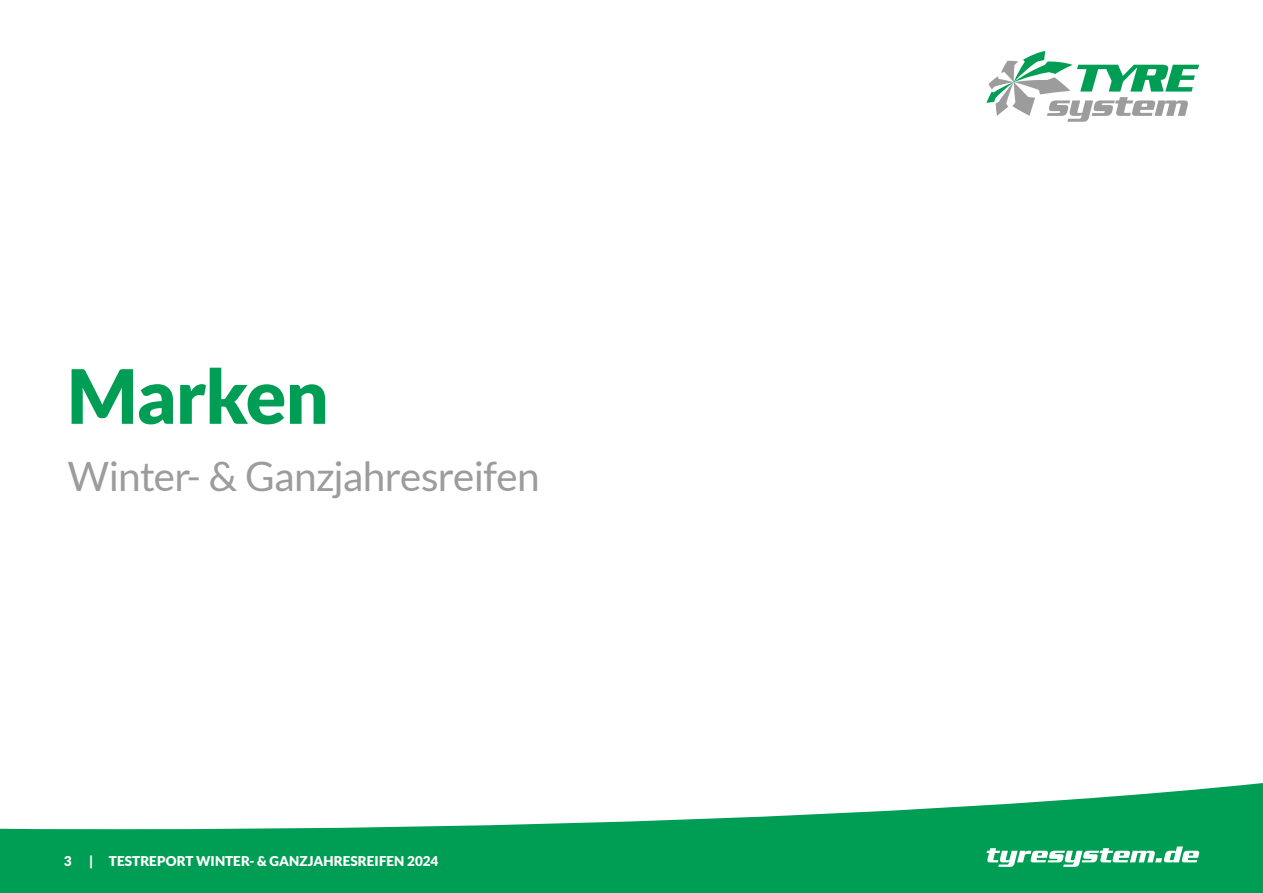
<style>
.page{position:relative;width:1263px;height:893px;background:#fff}
.page>*{position:absolute;margin:0;border:0;box-sizing:border-box;transform-origin:0 0}
.t1{font:900 75px "Lato";letter-spacing:-.015em;color:#009e54}
.t2{font:40.5px "Lato";letter-spacing:-.015em;color:#9c9c9d}
.t3{font:900 13.5px "Lato";letter-spacing:.005em;color:#fff}
</style>
<div class="page">
<div style="left:0;top:707px;width:1263px;height:186px;background:#009e54"></div>
<svg style="left:0;top:707px;width:1263px;height:122px;background:#e4f4ed"></svg>
<svg style="left:986px;top:51px;width:213px;height:71px"></svg>
<svg style="left:986px;top:846px;width:213px;height:21px"></svg>
<h1 class="t1" style="left:67px;top:352px;width:263px">Marken</h1>
<h2 class="t2" style="left:68px;top:454px;width:473px">Winter- &amp; Ganzjahresreifen</h2>
<p class="t3" style="left:64px;top:853px;width:9px">3</p>
<p class="t3" style="left:89px;top:853px;width:350px">| TESTREPORT WINTER- &amp; GANZJAHRESREIFEN 2024</p>
</div>
